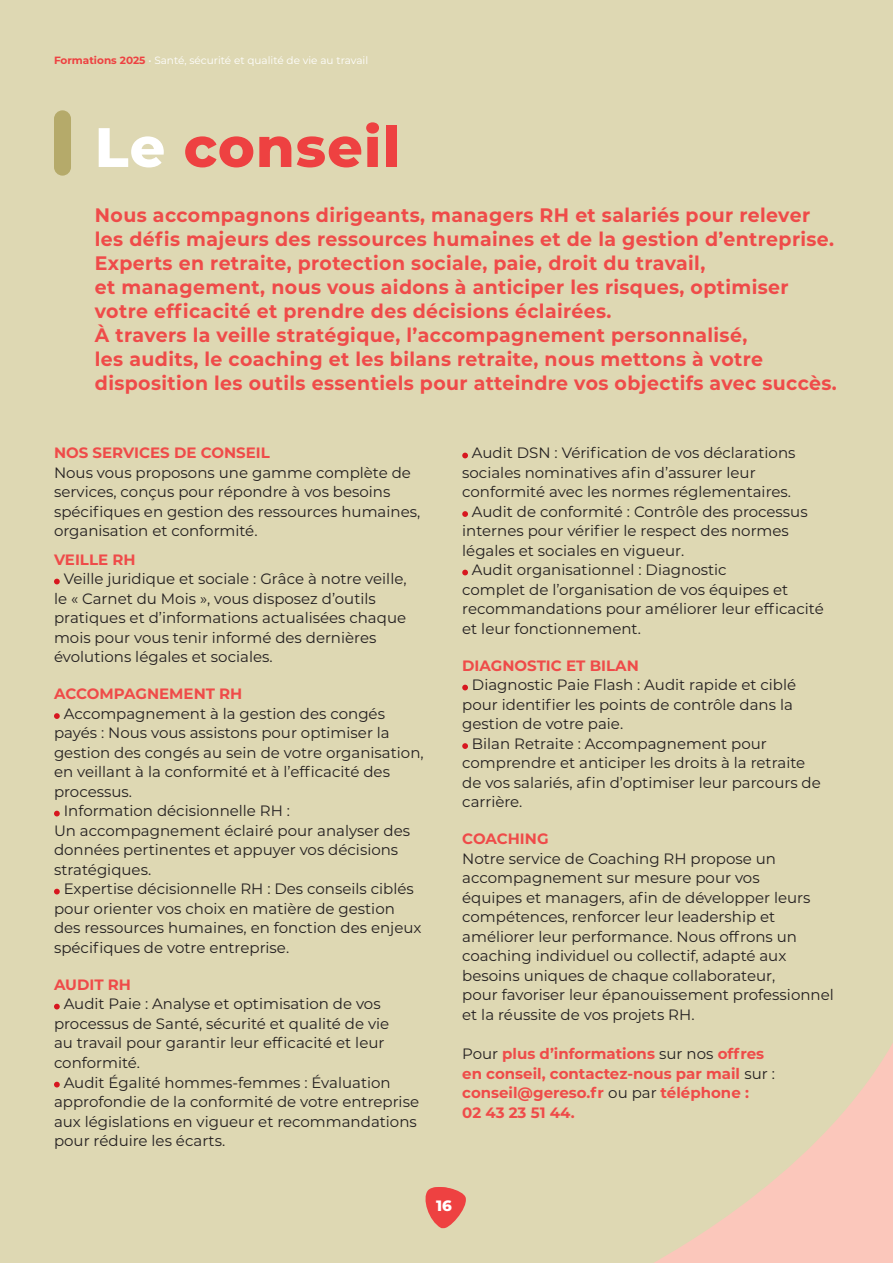
<style>
.page{position:relative;width:893px;height:1263px;background:#ded8b3}
.page>*{position:absolute;margin:0;border:0;box-sizing:border-box;transform-origin:0 0}
.t1{font:800 55.5px "Montserrat";letter-spacing:.02em;color:#ee4141}
.PublicConcerne_class{font:700 19.5px/24px "Montserrat";letter-spacing:.02em;color:#ef4b49}
.t2{font:800 19.5px "Montserrat";color:#fff}
.PublicConcerne_class-2{font:15px/19.5px "Montserrat";color:#231f20}
.PublicConcerne_class-3{font:700 15px "Montserrat";color:#ef4b49}
.t3{font:800 15px "Montserrat";color:#fff}
.t4{font:10.5px "Montserrat";color:#fff}
.s1{font-weight:700;color:#ee4141}
.s2{color:#fff}
.s3{font-weight:700;color:#ef4b49}
.s4{font-weight:400;color:#231f20}
</style>
<div class="page">
<svg style="left:654px;top:1043px;width:239px;height:220px"></svg>
<svg style="left:425px;top:1187px;width:41px;height:42px"></svg>
<svg style="left:54px;top:579px;width:6px;height:5px"></svg>
<svg style="left:54px;top:713px;width:6px;height:6px"></svg>
<svg style="left:54px;top:811px;width:6px;height:5px"></svg>
<svg style="left:54px;top:889px;width:6px;height:5px"></svg>
<svg style="left:54px;top:1004px;width:6px;height:5px"></svg>
<svg style="left:54px;top:1082px;width:6px;height:5px"></svg>
<svg style="left:462px;top:453px;width:6px;height:5px"></svg>
<svg style="left:462px;top:511px;width:6px;height:6px"></svg>
<svg style="left:462px;top:570px;width:6px;height:5px"></svg>
<svg style="left:462px;top:685px;width:6px;height:5px"></svg>
<svg style="left:462px;top:743px;width:6px;height:6px"></svg>
<div style="left:54px;top:110px;width:17px;height:66px;background:#b5aa6a;border-radius:9px"></div>
<p class="t4" style="left:54px;top:53px;width:316px"><span class="s1">Formations 2025</span> • Santé, sécurité et qualité de vie au travail</p>
<p class="t1" style="left:95px;top:107px;width:306px"><span class="s2">Le</span> conseil</p>
<p class="PublicConcerne_class" style="left:95px;top:202px;width:743px">Nous accompagnons dirigeants, managers RH et salariés pour relever les défis majeurs des ressources humaines et de la gestion d’entreprise.<br>Experts en retraite, protection sociale, paie, droit du travail,<br>et management, nous vous aidons à anticiper les risques, optimiser votre efficacité et prendre des décisions éclairées.<br>À travers la veille stratégique, l’accompagnement personnalisé,<br>les audits, le coaching et les bilans retraite, nous mettons à votre disposition les outils essentiels pour atteindre vos objectifs avec succès.</p>
<p class="PublicConcerne_class-2" style="left:54px;top:443px;width:368px"><span class="s3">NOS SERVICES DE CONSEIL<br></span>Nous vous proposons une gamme complète de services, conçus pour répondre à vos besoins spécifiques en gestion des ressources humaines, organisation et conformité.</p>
<p class="PublicConcerne_class-3" style="left:54px;top:549px;width:83px">VEILLE RH</p>
<p class="PublicConcerne_class-2" style="left:64px;top:569px;width:344px">Veille juridique et sociale : Grâce à notre veille,</p>
<p class="PublicConcerne_class-2" style="left:54px;top:588px;width:323px">le « Carnet du Mois », vous disposez d’outils</p>
<p class="PublicConcerne_class-2" style="left:54px;top:608px;width:354px">pratiques et d’informations actualisées chaque</p>
<p class="PublicConcerne_class-2" style="left:54px;top:627px;width:324px">mois pour vous tenir informé des dernières</p>
<p class="PublicConcerne_class-2" style="left:54px;top:647px;width:220px">évolutions légales et sociales.</p>
<p class="PublicConcerne_class-3" style="left:54px;top:683px;width:190px">ACCOMPAGNEMENT RH</p>
<p class="PublicConcerne_class-2" style="left:64px;top:703px;width:323px">Accompagnement à la gestion des congés</p>
<p class="PublicConcerne_class-2" style="left:54px;top:723px;width:337px">payés : Nous vous assistons pour optimiser la</p>
<p class="PublicConcerne_class-2" style="left:54px;top:742px;width:371px">gestion des congés au sein de votre organisation,</p>
<p class="PublicConcerne_class-2" style="left:54px;top:762px;width:337px">en veillant à la conformité et à l’efficacité des</p>
<p class="PublicConcerne_class-2" style="left:54px;top:781px;width:80px">processus.</p>
<p class="PublicConcerne_class-2" style="left:64px;top:801px;width:228px">Information décisionnelle RH :</p>
<p class="PublicConcerne_class-2" style="left:54px;top:820px;width:358px">Un accompagnement éclairé pour analyser des</p>
<p class="PublicConcerne_class-2" style="left:54px;top:840px;width:346px">données pertinentes et appuyer vos décisions</p>
<p class="PublicConcerne_class-2" style="left:54px;top:859px;width:99px">stratégiques.</p>
<p class="PublicConcerne_class-2" style="left:64px;top:879px;width:352px">Expertise décisionnelle RH : Des conseils ciblés</p>
<p class="PublicConcerne_class-2" style="left:54px;top:898px;width:342px">pour orienter vos choix en matière de gestion</p>
<p class="PublicConcerne_class-2" style="left:54px;top:918px;width:369px">des ressources humaines, en fonction des enjeux</p>
<p class="PublicConcerne_class-2" style="left:54px;top:937px;width:237px">spécifiques de votre entreprise.</p>
<p class="PublicConcerne_class-3" style="left:54px;top:974px;width:79px">AUDIT RH</p>
<p class="PublicConcerne_class-2" style="left:64px;top:994px;width:318px">Audit Paie : Analyse et optimisation de vos</p>
<p class="PublicConcerne_class-2" style="left:54px;top:1013px;width:337px">processus de Santé, sécurité et qualité de vie</p>
<p class="PublicConcerne_class-2" style="left:54px;top:1033px;width:332px">au travail pour garantir leur efficacité et leur</p>
<p class="PublicConcerne_class-2" style="left:54px;top:1052px;width:88px">conformité.</p>
<p class="PublicConcerne_class-2" style="left:64px;top:1072px;width:328px">Audit Égalité hommes-femmes : Évaluation</p>
<p class="PublicConcerne_class-2" style="left:54px;top:1091px;width:367px">approfondie de la conformité de votre entreprise</p>
<p class="PublicConcerne_class-2" style="left:54px;top:1111px;width:364px">aux législations en vigueur et recommandations</p>
<p class="PublicConcerne_class-2" style="left:54px;top:1130px;width:173px">pour réduire les écarts.</p>
<p class="PublicConcerne_class-2" style="left:472px;top:443px;width:325px">Audit DSN : Vérification de vos déclarations</p>
<p class="PublicConcerne_class-2" style="left:462px;top:462px;width:295px">sociales nominatives afin d’assurer leur</p>
<p class="PublicConcerne_class-2" style="left:462px;top:482px;width:330px">conformité avec les normes réglementaires.</p>
<p class="PublicConcerne_class-2" style="left:472px;top:501px;width:337px">Audit de conformité : Contrôle des processus</p>
<p class="PublicConcerne_class-2" style="left:462px;top:521px;width:328px">internes pour vérifier le respect des normes</p>
<p class="PublicConcerne_class-2" style="left:462px;top:540px;width:223px">légales et sociales en vigueur.</p>
<p class="PublicConcerne_class-2" style="left:472px;top:560px;width:256px">Audit organisationnel : Diagnostic</p>
<p class="PublicConcerne_class-2" style="left:462px;top:579px;width:327px">complet de l’organisation de vos équipes et</p>
<p class="PublicConcerne_class-2" style="left:462px;top:599px;width:363px">recommandations pour améliorer leur efficacité</p>
<p class="PublicConcerne_class-2" style="left:462px;top:618px;width:180px">et leur fonctionnement.</p>
<p class="PublicConcerne_class-3" style="left:462px;top:655px;width:178px">DIAGNOSTIC ET BILAN</p>
<p class="PublicConcerne_class-2" style="left:472px;top:675px;width:326px">Diagnostic Paie Flash : Audit rapide et ciblé</p>
<p class="PublicConcerne_class-2" style="left:462px;top:694px;width:332px">pour identifier les points de contrôle dans la</p>
<p class="PublicConcerne_class-2" style="left:462px;top:714px;width:162px">gestion de votre paie.</p>
<p class="PublicConcerne_class-2" style="left:472px;top:733px;width:297px">Bilan Retraite : Accompagnement pour</p>
<p class="PublicConcerne_class-2" style="left:462px;top:753px;width:345px">comprendre et anticiper les droits à la retraite</p>
<p class="PublicConcerne_class-2" style="left:462px;top:772px;width:360px">de vos salariés, afin d’optimiser leur parcours de</p>
<p class="PublicConcerne_class-2" style="left:462px;top:792px;width:62px">carrière.</p>
<p class="PublicConcerne_class-2" style="left:462px;top:829px;width:373px"><span class="s3">COACHING<br></span>Notre service de Coaching RH propose un accompagnement sur mesure pour vos<br>équipes et managers, afin de développer leurs compétences, renforcer leur leadership et améliorer leur performance. Nous offrons un coaching individuel ou collectif, adapté aux besoins uniques de chaque collaborateur,<br>pour favoriser leur épanouissement professionnel et la réussite de vos projets RH.</p>
<p class="PublicConcerne_class-3" style="left:462px;top:1043px;width:303px"><span class="s4">Pour</span> plus d’informations <span class="s4">sur nos</span> offres</p>
<p class="PublicConcerne_class-3" style="left:462px;top:1062px;width:314px">en conseil, contactez-nous par mail <span class="s4">sur :</span></p>
<p class="PublicConcerne_class-3" style="left:462px;top:1082px;width:288px">conseil@gereso.fr <span class="s4">ou par</span> téléphone :</p>
<p class="PublicConcerne_class-3" style="left:462px;top:1101px;width:114px">02 43 23 51 44.</p>
<p class="t2" style="left:436px;top:1191px;width:22px">16</p>
<p class="t3" style="left:436px;top:1194px;width:17px">16</p>
</div>
